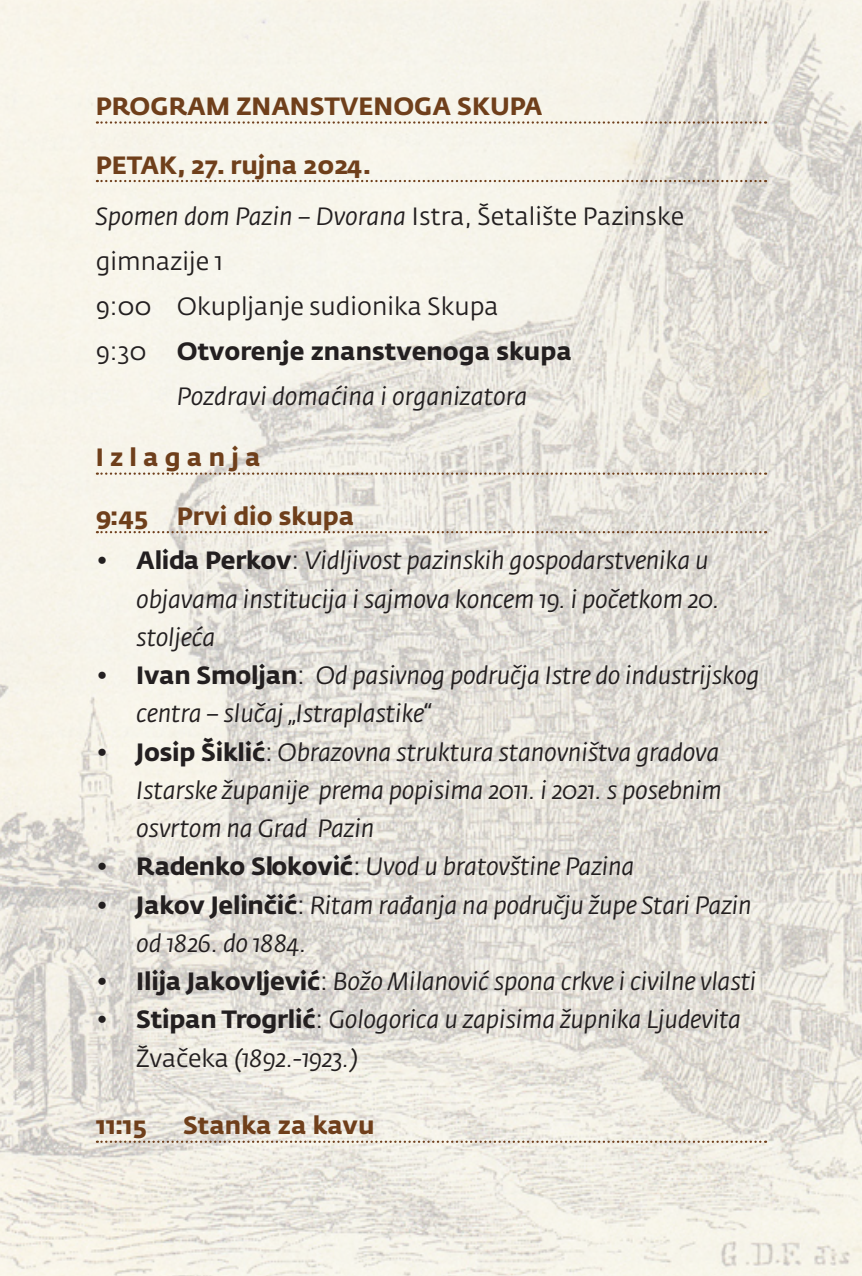
<style>
.page{position:relative;width:862px;height:1276px;background:#fff}
.page>*{position:absolute;margin:0;border:0;box-sizing:border-box;transform-origin:0 0}
.List_Paragraph{font:italic 24.75px/38.2px "Fedra Sans Pro";letter-spacing:-.01em;color:#231f20}
.naslov{font:700 24.75px "Fedra Sans Pro";color:#6f3f1b}
.List_Paragraph-2{font:24.75px/45px "Fedra Sans Pro";color:#231f20}
.List_Paragraph-3{font:700 24.75px "Fedra Sans Pro";color:#231f20}
.s1{font-style:italic}
.s2{font-weight:400}
.s3{font-weight:700;font-style:normal}
.s4{font-style:normal}
</style>
<div class="page">
<img style="left:0;top:0;width:861px;height:1276px">
<svg style="left:97px;top:121px;width:668px;height:3px;background:#cdbdad"></svg>
<svg style="left:97px;top:180px;width:668px;height:2px"></svg>
<svg style="left:97px;top:472px;width:668px;height:3px;background:#c6b6a7"></svg>
<svg style="left:97px;top:531px;width:668px;height:2px"></svg>
<svg style="left:97px;top:1140px;width:668px;height:3px;background:#c9b9a9"></svg>
<p class="naslov" style="left:96px;top:90px;width:448px">PROGRAM ZNANSTVENOGA SKUPA</p>
<p class="naslov" style="left:96px;top:149px;width:277px">PETAK, 27. rujna 2024.</p>
<p class="List_Paragraph-2" style="left:96px;top:194px;width:589px"><span class="s1">Spomen dom Pazin – Dvorana</span> Istra, Šetalište Pazinske gimnazije 1</p>
<p class="List_Paragraph-2" style="left:96px;top:284px;width:404px">9:00 Okupljanje sudionika Skupa</p>
<p class="List_Paragraph-3" style="left:96px;top:335px;width:477px"><span class="s2">9:30</span> Otvorenje znanstvenoga skupa</p>
<p class="List_Paragraph" style="left:177px;top:377px;width:352px">Pozdravi domaćina i organizatora</p>
<p class="naslov" style="left:96px;top:441px;width:166px">I z l a g a n j a</p>
<p class="naslov" style="left:96px;top:500px;width:260px">9:45 Prvi dio skupa</p>
<p class="List_Paragraph" style="left:136px;top:542px;width:585px;text-indent:-40px"><span class="s3">• Alida Perkov</span><span class="s4">:</span> Vidljivost pazinskih gospodarstvenika u objavama institucija i sajmova koncem 19. i početkom 20. stoljeća</p>
<p class="List_Paragraph" style="left:136px;top:656px;width:624px;text-indent:-40px"><span class="s3">• Ivan Smoljan</span><span class="s4">:</span> Od pasivnog područja Istre do industrijskog centra – slučaj „Istraplastike“</p>
<p class="List_Paragraph" style="left:136px;top:733px;width:587px;text-align:justify;text-indent:-40px"><span class="s3">• Josip Šiklić</span><span class="s4">:</span> Obrazovna struktura stanovništva gradova Istarske županije prema popisima 2011. i 2021. s posebnim osvrtom na Grad Pazin</p>
<p class="List_Paragraph" style="left:96px;top:848px;width:540px"><span class="s3">• Radenko Sloković</span><span class="s4">:</span> Uvod u bratovštine Pazina</p>
<p class="List_Paragraph" style="left:136px;top:886px;width:616px;text-indent:-40px"><span class="s3">• Jakov Jelinčić</span><span class="s4">:</span> Ritam rađanja na području župe Stari Pazin od 1826. do 1884.</p>
<p class="List_Paragraph" style="left:96px;top:962px;width:662px"><span class="s3">• Ilija Jakovljević</span><span class="s4">:</span> Božo Milanović spona crkve i civilne vlasti</p>
<p class="List_Paragraph" style="left:136px;top:1001px;width:606px;text-indent:-40px"><span class="s3">• Stipan Trogrlić</span><span class="s4">:</span> Gologorica u zapisima župnika Ljudevita<br><span class="s4">Žvačeka</span> (1892.-1923.)</p>
<p class="naslov" style="left:96px;top:1109px;width:52px">11:15</p>
<p class="naslov" style="left:183px;top:1109px;width:193px">Stanka za kavu</p>
</div>
